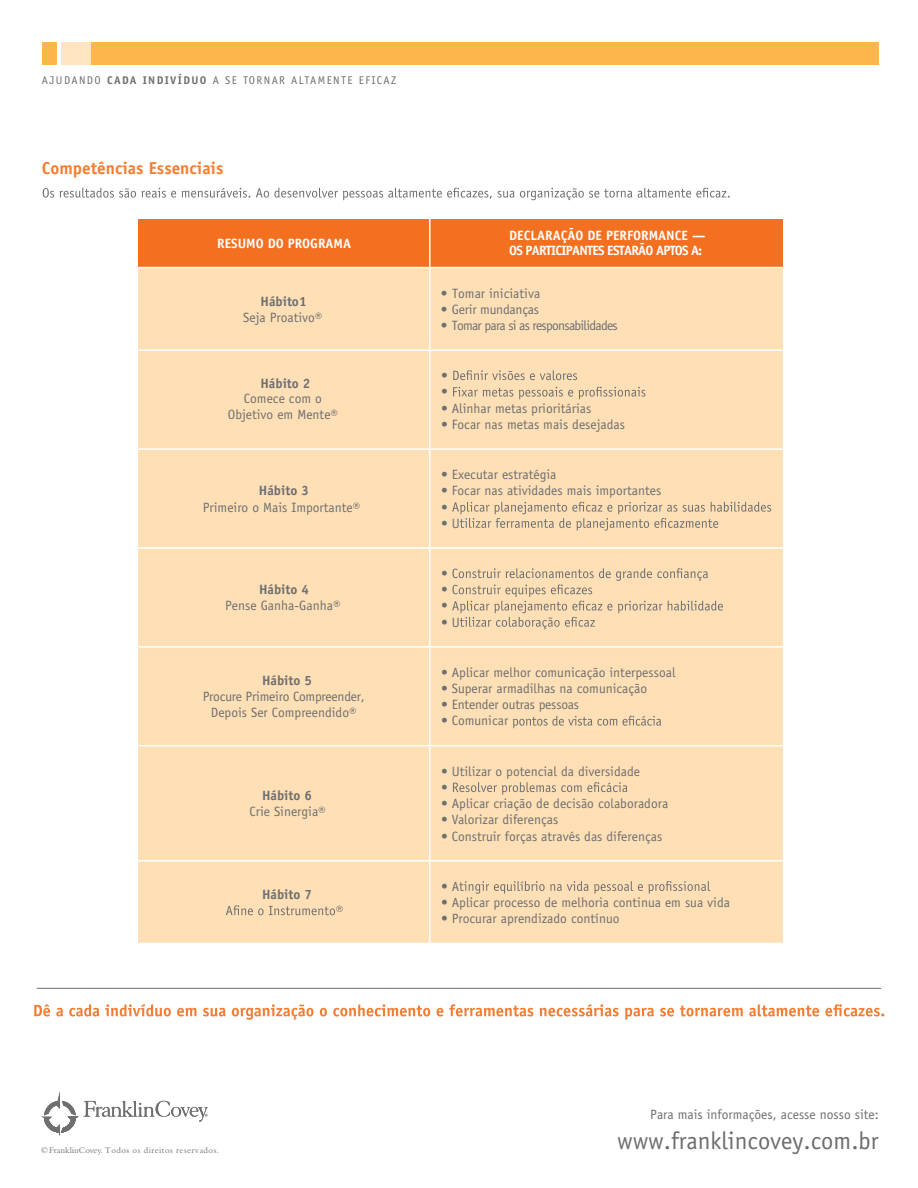
<style>
.page{position:relative;width:918px;height:1188px;background:#fff}
.page>*{position:absolute;margin:0;border:0;box-sizing:border-box;transform-origin:0 0}
.t1{font:24.6px "Officina Sans Std";color:#6d6e70}
.t2{font:700 17.25px "Officina Sans Std";color:#f47d32}
.t3{font:13.5px/16.2px "Officina Sans Std";color:#6d6f71}
.t4{font:700 13.5px/15px "Officina Sans Std";letter-spacing:-.055em;color:#fff}
.t5{font:700 13.5px "Officina Sans Std";color:#6d6f71}
.t6{font:13.5px "Officina Sans Std";color:#6d6e70}
.t7{font:13.5px "Officina Sans Std";letter-spacing:-.055em;color:#6d6f71}
.t8{font:700 13.5px "Officina Sans Std";color:#fff}
.t9{font:11.25px "Officina Sans Std";letter-spacing:.125em;color:#6d6f71}
.t10{font:9px "Bembo Std";letter-spacing:.05em;color:#6d6f71}
.s1{font-weight:700}
</style>
<div class="page">
<div style="left:42px;top:42px;width:15px;height:22px;background:#fcb64c"></div>
<div style="left:62px;top:42px;width:144px;height:22px;background:#ffe5c1"></div>
<div style="left:92px;top:42px;width:787px;height:22px;background:#fcb64c"></div>
<svg style="left:34px;top:1004px;width:850px;height:16px"></svg>
<svg style="left:43px;top:188px;width:687px;height:12px"></svg>
<div style="left:138px;top:219px;width:645px;height:48px;background:#f37021"></div>
<div style="left:138px;top:268px;width:645px;height:675px;background:#ffe0b6"></div>
<hr style="left:429px;top:219px;width:2px;height:48px;background:#fff">
<hr style="left:429px;top:268px;width:2px;height:81px;background:#fff">
<hr style="left:136px;top:349px;width:294px;height:2px;background:#fff">
<hr style="left:430px;top:349px;width:355px;height:2px;background:#fff">
<hr style="left:429px;top:351px;width:2px;height:97px;background:#fff">
<hr style="left:136px;top:448px;width:294px;height:2px;background:#fff">
<hr style="left:430px;top:448px;width:355px;height:2px;background:#fff">
<hr style="left:429px;top:450px;width:2px;height:97px;background:#fff">
<hr style="left:136px;top:547px;width:294px;height:2px;background:#fff">
<hr style="left:430px;top:547px;width:355px;height:2px;background:#fff">
<hr style="left:429px;top:549px;width:2px;height:97px;background:#fff">
<hr style="left:136px;top:646px;width:294px;height:2px;background:#fff">
<hr style="left:430px;top:646px;width:355px;height:2px;background:#fff">
<hr style="left:429px;top:648px;width:2px;height:97px;background:#fff">
<hr style="left:136px;top:745px;width:294px;height:1px;background:#fff">
<hr style="left:430px;top:745px;width:355px;height:1px;background:#fff">
<hr style="left:429px;top:746px;width:2px;height:114px;background:#fff">
<hr style="left:136px;top:860px;width:294px;height:2px;background:#fff">
<hr style="left:430px;top:860px;width:355px;height:2px;background:#fff">
<hr style="left:429px;top:862px;width:2px;height:81px;background:#fff">
<svg style="left:453px;top:387px;width:192px;height:12px;background:#e2c9a8"></svg>
<svg style="left:452px;top:502px;width:319px;height:29px;background:#e8ceab"></svg>
<svg style="left:452px;top:568px;width:271px;height:61px;background:#edd2ad"></svg>
<svg style="left:513px;top:716px;width:148px;height:12px;background:#e1c9a7"></svg>
<svg style="left:453px;top:782px;width:174px;height:13px;background:#e3caa8"></svg>
<svg style="left:226px;top:905px;width:117px;height:10px"></svg>
<svg style="left:459px;top:881px;width:251px;height:13px;background:#e4cba9"></svg>
<svg style="left:453px;top:370px;width:124px;height:10px"></svg>
<hr style="left:37px;top:988px;width:844px;height:1px;background:#6d6f71">
<svg style="left:41px;top:1091px;width:167px;height:44px"></svg>
<p class="t9" style="left:42px;top:73px;width:356px">AJUDANDO <span class="s1">CADA INDIVÍDUO</span> A SE TORNAR ALTAMENTE EFICAZ</p>
<p class="t2" style="left:42px;top:158px;width:183px">Competências Essenciais</p>
<p class="t8" style="left:217px;top:235px;width:135px">RESUMO DO PROGRAMA</p>
<p class="t4" style="left:509px;top:228px;width:198px">DECLARAÇÃO DE PERFORMANCE —<br>OS PARTICIPANTES ESTARÃO APTOS A:</p>
<p class="t5" style="left:261px;top:293px;width:48px">Hábito1</p>
<p class="t3" style="left:243px;top:309px;width:81px">Seja Proativo®</p>
<p class="t5" style="left:260px;top:375px;width:52px">Hábito 2</p>
<p class="t3" style="left:228px;top:391px;width:112px;text-align:center">Comece com o<br>Objetivo em Mente®</p>
<p class="t5" style="left:259px;top:482px;width:52px">Hábito 3</p>
<p class="t3" style="left:203px;top:499px;width:159px">Primeiro o Mais Importante®</p>
<p class="t5" style="left:259px;top:581px;width:52px">Hábito 4</p>
<p class="t3" style="left:225px;top:598px;width:117px">Pense Ganha-Ganha®</p>
<p class="t5" style="left:262px;top:672px;width:52px">Hábito 5</p>
<p class="t3" style="left:203px;top:688px;width:164px;text-align:center">Procure Primeiro Compreender,<br>Depois Ser Compreendido®</p>
<p class="t5" style="left:262px;top:787px;width:52px">Hábito 6</p>
<p class="t3" style="left:250px;top:804px;width:78px">Crie Sinergia®</p>
<p class="t5" style="left:262px;top:886px;width:52px">Hábito 7</p>
<p class="t10" style="left:41px;top:1145px;width:180px">©FranklinCovey. Todos os direitos reservados.</p>
<p class="t3" style="left:441px;top:285px;width:101px">• Tomar iniciativa</p>
<p class="t3" style="left:441px;top:301px;width:100px">• Gerir mundanças</p>
<p class="t7" style="left:441px;top:318px;width:178px">• Tomar para si as responsabilidades</p>
<p class="t3" style="left:441px;top:368px;width:8px">• •</p>
<p class="t3" style="left:441px;top:400px;width:152px">• Alinhar metas prioritárias</p>
<p class="t3" style="left:441px;top:416px;width:186px">• Focar nas metas mais desejadas</p>
<p class="t3" style="left:441px;top:466px;width:117px">• Executar estratégia</p>
<p class="t3" style="left:441px;top:483px;width:222px">• Focar nas atividades mais importantes •</p>
<p class="t3" style="left:441px;top:515px;width:20px">• U</p>
<p class="t3" style="left:441px;top:565px;width:8px;text-align:justify">• • •</p>
<p class="t3" style="left:441px;top:614px;width:20px">• U</p>
<p class="t3" style="left:441px;top:664px;width:236px">• Aplicar melhor comunicação interpessoal</p>
<p class="t3" style="left:441px;top:680px;width:208px">• Superar armadilhas na comunicação</p>
<p class="t3" style="left:441px;top:697px;width:140px">• Entender outras pessoas</p>
<p class="t3" style="left:441px;top:713px;width:69px">• Comunicar</p>
<p class="t3" style="left:441px;top:763px;width:201px">• Utilizar o potencial da diversidade •</p>
<p class="t3" style="left:441px;top:796px;width:229px">• Aplicar criação de decisão colaboradora</p>
<p class="t3" style="left:441px;top:812px;width:119px">• Valorizar diferenças</p>
<p class="t3" style="left:441px;top:828px;width:223px">• Construir forças através das diferenças</p>
<p class="t3" style="left:441px;top:878px;width:20px">• A</p>
<p class="t3" style="left:441px;top:894px;width:291px">• Aplicar processo de melhoria continua em sua vida</p>
<p class="t3" style="left:441px;top:911px;width:180px">• Procurar aprendizado contínuo</p>
<p class="t6" style="left:650px;top:1107px;width:230px">Para mais informações, acesse nosso site:</p>
<h1 class="t1" style="left:617px;top:1126px;width:263px">www.franklincovey.com.br</h1>
</div>
